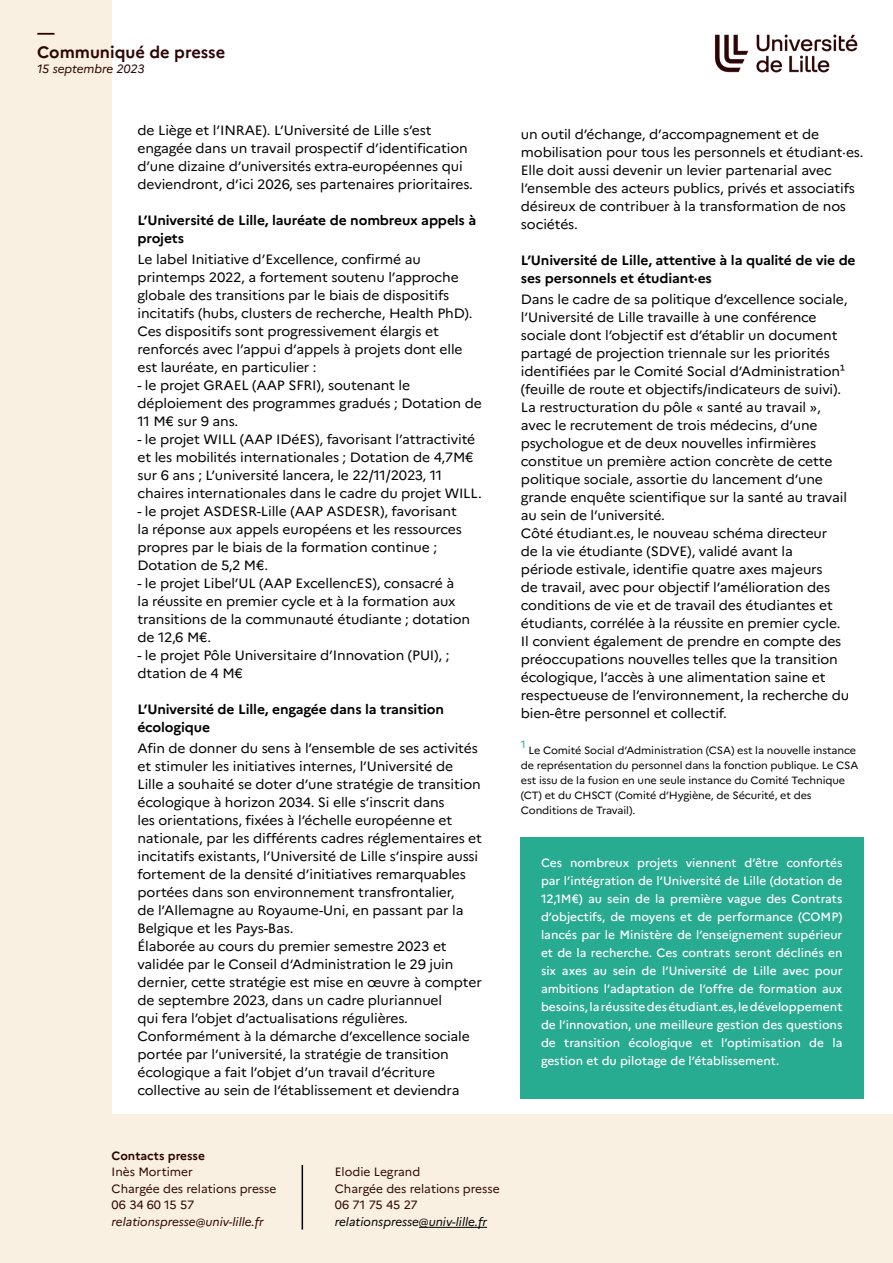
<style>
.page{position:relative;width:893px;height:1263px;background:#fff}
.page>*{position:absolute;margin:0;border:0;box-sizing:border-box;transform-origin:0 0}
.t1{font:700 16.5px "Marianne";color:#2d0505}
.Lien{font:13.5px/18px "Marianne";letter-spacing:-.01em;color:#000}
.Lien-2{font:700 13.5px/18px "Marianne";letter-spacing:-.01em;color:#000001}
.Texte{font:500 12px/18px "Marianne";color:#fff;text-align:justify}
.t2{font:12px/16.5px "Marianne";color:#2d0505}
.t3{font:italic 12px "Marianne";color:#2d0505}
.t4{font:700 12px/16.5px "Marianne";color:#2d0505}
.Lien-3{font:10.5px/15px "Marianne";letter-spacing:-.01em;color:#000}
.Lien-4{font:10.5px "Marianne";color:#27ab91}
.s1{font-weight:400}
.s2{font-style:italic;color:#000}
</style>
<div class="page">
<div style="left:0;top:0;width:112px;height:1263px;background:#faf0e1"></div>
<div style="left:0;top:1114px;width:893px;height:149px;background:#faf0e1"></div>
<img style="left:715px;top:34px;width:143px;height:39px">
<hr style="left:419px;top:1227px;width:68px;height:1px;background:#000">
<hr style="left:302px;top:1165px;width:1px;height:64px;background:#000">
<div style="left:520px;top:837px;width:343px;height:261px;background:#27ab91"></div>
<p class="t1" style="left:37px;top:20px;width:19px">—</p>
<p class="t1" style="left:37px;top:40px;width:190px">Communiqué de presse</p>
<p class="t3" style="left:37px;top:59px;width:109px">15 septembre 2023</p>
<p class="Lien" style="left:137px;top:120px;width:337px">de Liège et l’INRAE). L’Université de Lille s’est engagée dans un travail prospectif d’identification d’une dizaine d’universités extra-européennes qui deviendront, d’ici 2026, ses partenaires prioritaires.</p>
<p class="Lien-2" style="left:137px;top:210px;width:340px">L’Université de Lille, lauréate de nombreux appels à projets</p>
<p class="Lien" style="left:137px;top:249px;width:336px">Le label Initiative d’Excellence, confirmé au printemps 2022, a fortement soutenu l’approche globale des transitions par le biais de dispositifs incitatifs (hubs, clusters de recherche, Health PhD).<br>Ces dispositifs sont progressivement élargis et renforcés avec l’appui d’appels à projets dont elle est lauréate, en particulier :</p>
<p class="Lien" style="left:137px;top:375px;width:346px">- le projet GRAEL (AAP SFRI), soutenant le déploiement des programmes gradués ; Dotation de<br>11 M€ sur 9 ans.</p>
<p class="Lien" style="left:137px;top:429px;width:346px">- le projet WILL (AAP IDéES), favorisant l’attractivité et les mobilités internationales ; Dotation de 4,7M€ sur 6 ans ; L’université lancera, le 22/11/2023, 11 chaires internationales dans le cadre du projet WILL.</p>
<p class="Lien" style="left:137px;top:501px;width:326px">- le projet ASDESR-Lille (AAP ASDESR), favorisant la réponse aux appels européens et les ressources propres par le biais de la formation continue ; Dotation de 5,2 M€.</p>
<p class="Lien" style="left:137px;top:573px;width:334px">- le projet Libel’UL (AAP ExcellencES), consacré à<br>la réussite en premier cycle et à la formation aux transitions de la communauté étudiante ; dotation de 12,6 M€.</p>
<p class="Lien" style="left:137px;top:645px;width:314px">- le projet Pôle Universitaire d’Innovation (PUI), ; dtation de 4 M€</p>
<p class="Lien-2" style="left:137px;top:699px;width:308px">L’Université de Lille, engagée dans la transition écologique</p>
<p class="Lien" style="left:137px;top:738px;width:346px">Afin de donner du sens à l’ensemble de ses activités et stimuler les initiatives internes, l’Université de Lille a souhaité se doter d’une stratégie de transition écologique à horizon 2034. Si elle s’inscrit dans<br>les orientations, fixées à l’échelle européenne et nationale, par les différents cadres réglementaires et incitatifs existants, l’Université de Lille s’inspire aussi fortement de la densité d’initiatives remarquables portées dans son environnement transfrontalier,<br>de l’Allemagne au Royaume-Uni, en passant par la Belgique et les Pays-Bas.</p>
<p class="Lien" style="left:137px;top:936px;width:346px">Élaborée au cours du premier semestre 2023 et validée par le Conseil d‘Administration le 29 juin dernier, cette stratégie est mise en œuvre à compter de septembre 2023, dans un cadre pluriannuel<br>qui fera l’objet d’actualisations régulières.<br>Conformément à la démarche d’excellence sociale portée par l’université, la stratégie de transition écologique a fait l’objet d’un travail d’écriture collective au sein de l’établissement et deviendra</p>
<p class="Lien" style="left:521px;top:124px;width:344px">un outil d’échange, d’accompagnement et de mobilisation pour tous les personnels et étudiant·es.<br>Elle doit aussi devenir un levier partenarial avec l’ensemble des acteurs publics, privés et associatifs désireux de contribuer à la transformation de nos sociétés.</p>
<p class="Lien-2" style="left:521px;top:250px;width:336px">L’Université de Lille, attentive à la qualité de vie de ses personnels et étudiant·es</p>
<p class="Lien" style="left:521px;top:289px;width:328px">Dans le cadre de sa politique d’excellence sociale, l’Université de Lille travaille à une conférence sociale dont l’objectif est d’établir un document partagé de projection triennale sur les priorités identifiées par le Comité Social d’Administration¹ (feuille de route et objectifs/indicateurs de suivi).</p>
<p class="Lien" style="left:521px;top:397px;width:328px">La restructuration du pôle « santé au travail », avec le recrutement de trois médecins, d’une psychologue et de deux nouvelles infirmières constitue un première action concrète de cette politique sociale, assortie du lancement d’une grande enquête scientifique sur la santé au travail au sein de l’université.</p>
<p class="Lien" style="left:521px;top:523px;width:330px">Côté étudiant.es, le nouveau schéma directeur<br>de la vie étudiante (SDVE), validé avant la<br>période estivale, identifie quatre axes majeurs<br>de travail, avec pour objectif l’amélioration des conditions de vie et de travail des étudiantes et étudiants, corrélée à la réussite en premier cycle.<br>Il convient également de prendre en compte des préoccupations nouvelles telles que la transition écologique, l’accès à une alimentation saine et respectueuse de l’environnement, la recherche du bien-être personnel et collectif.</p>
<p class="Lien-4" style="left:521px;top:736px;width:6px">1</p>
<p class="Lien-3" style="left:521px;top:742px;width:339px;text-indent:8px">Le Comité Social d’Administration (CSA) est la nouvelle instance de représentation du personnel dans la fonction publique. Le CSA est issu de la fusion en une seule instance du Comité Technique (CT) et du CHSCT (Comité d’Hygiène, de Sécurité, et des Conditions de Travail).</p>
<p class="Texte" style="left:541px;top:853px;width:303px">Ces nombreux projets viennent d’être confortés par l’intégration de l’Université de Lille (dotation de 12,1M€) au sein de la première vague des Contrats d’objectifs, de moyens et de performance (COMP) lancés par le Ministère de l’enseignement supérieur et de la recherche. Ces contrats seront déclinés en six axes au sein de l’Université de Lille avec pour ambitions l’adaptation de l’offre de formation aux besoins, la réussite des étudiant.es, le développement de l’innovation, une meilleure gestion des questions de transition écologique et l’optimisation de la gestion et du pilotage de l’établissement.</p>
<p class="t4" style="left:112px;top:1146px;width:95px">Contacts presse<br><span class="s1">Inès Mortimer</span></p>
<p class="t2" style="left:112px;top:1179px;width:166px">Chargée des relations presse</p>
<p class="t2" style="left:112px;top:1196px;width:84px">06 34 60 15 57</p>
<p class="t3" style="left:112px;top:1212px;width:154px">relationspresse@univ-lille.fr</p>
<p class="t2" style="left:335px;top:1163px;width:87px">Elodie Legrand</p>
<p class="t2" style="left:335px;top:1179px;width:166px">Chargée des relations presse<br>06 71 75 45 27 <span class="s2">relationspresse@univ-lille.fr</span></p>
</div>
